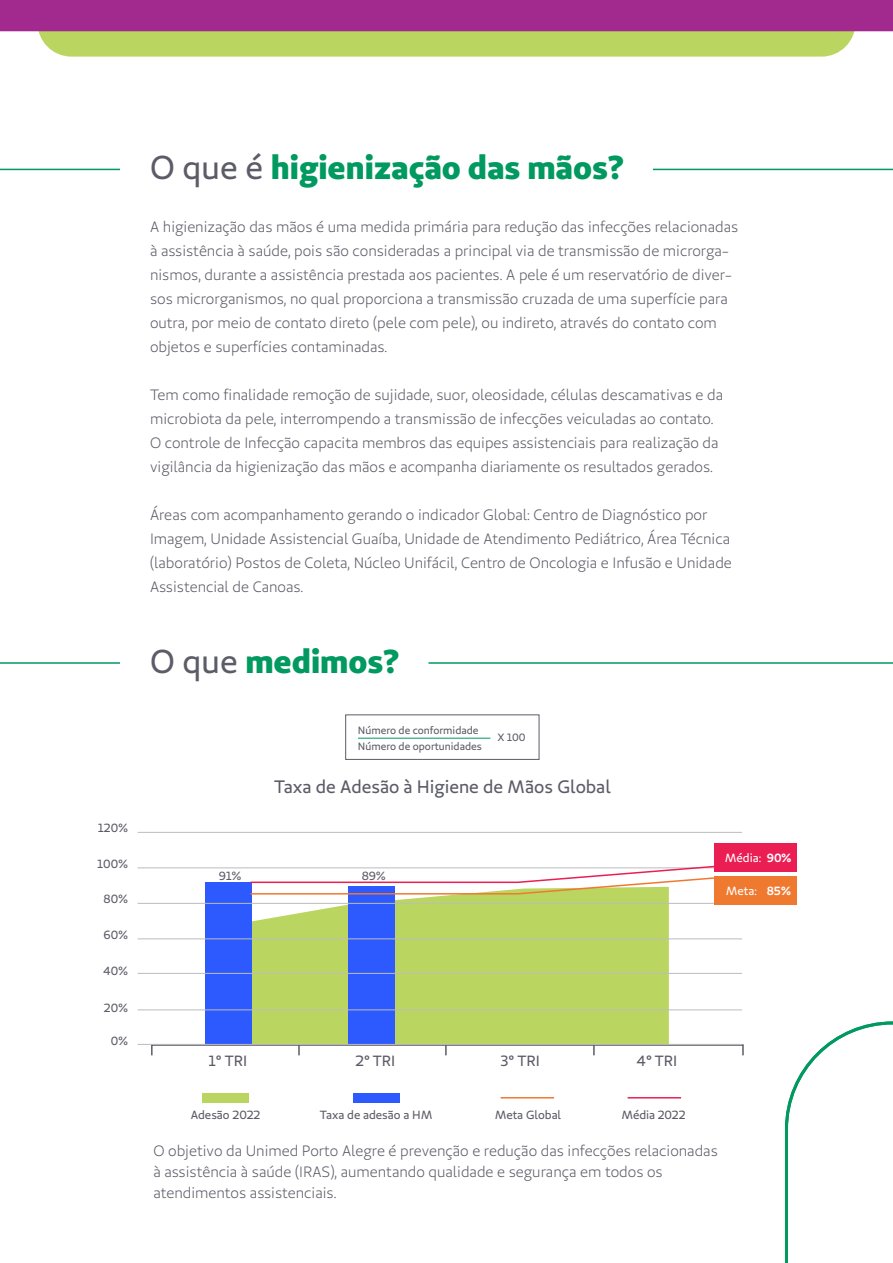
<style>
.page{position:relative;width:893px;height:1263px;background:#fff}
.page>*{position:absolute;margin:0;border:0;box-sizing:border-box;transform-origin:0 0}
.t1{font:700 33px "Unimed Sans 2020 Extra";color:#00995f}
.t2{font:18px "Unimed Sans 2020 Regular";color:#5c5c68}
.t3{font:15px/24px "Unimed Sans 2020 Book";color:#5c5c68}
.t4{font:14.85px "Unimed Sans 2020 Regular";color:#5c5c68}
.t5{font:11.85px "Unimed Sans 2020 Regular";color:#5c5c68}
.t6{font:11.85px "Unimed Sans 2020 Regular";letter-spacing:-.005em;color:#fff}
.t7{font:700 11.85px "Unimed Sans 2020 Semi";color:#fff}
.t8{font:10.65px/15.8px "Unimed Sans 2020 Regular";color:#5c5c68}
.s1{font-family:"Unimed Sans 2020 Regular";font-weight:400;color:#5c5c68}
</style>
<div class="page">
<svg style="left:0;top:0;width:893px;height:57px;background:#b07982"></svg>
<hr style="left:653px;top:169px;width:240px;height:1px;background:#00995f">
<hr style="left:428px;top:662px;width:465px;height:2px;background:#00995f">
<hr style="left:0;top:662px;width:120px;height:2px;background:#00995f">
<hr style="left:0;top:169px;width:120px;height:1px;background:#00995f">
<div style="left:252px;top:895px;width:417px;height:149px;background:#bbd660"></div>
<div style="left:205px;top:882px;width:47px;height:163px;background:#2c5aff"></div>
<div style="left:348px;top:887px;width:47px;height:158px;background:#2c5aff"></div>
<div style="left:203px;top:1093px;width:46px;height:10px;background:#bbd660"></div>
<div style="left:353px;top:1093px;width:46px;height:10px;background:#2c5aff"></div>
<hr style="left:501px;top:1097px;width:53px;height:1px;background:#f07930">
<hr style="left:628px;top:1097px;width:53px;height:1px;background:#eb1e54">
<div style="left:151px;top:1044px;width:593px;height:12px;border:2px solid #5c5c68"></div>
<svg style="left:298px;top:1045px;width:2px;height:10px"></svg>
<svg style="left:445px;top:1045px;width:2px;height:10px"></svg>
<svg style="left:593px;top:1045px;width:2px;height:10px"></svg>
<hr style="left:358px;top:738px;width:132px;height:1px;background:#00995f">
<div style="left:345px;top:714px;width:194px;height:46px;border:1px solid #5c5c68"></div>
<svg style="left:785px;top:1021px;width:108px;height:242px"></svg>
<hr style="left:138px;top:1044px;width:604px;height:1px;background:#bcbcbc">
<hr style="left:138px;top:1010px;width:604px;height:1px;background:#bcbcbc">
<hr style="left:138px;top:973px;width:604px;height:1px;background:#bcbcbc">
<hr style="left:138px;top:939px;width:604px;height:1px;background:#bcbcbc">
<hr style="left:138px;top:903px;width:604px;height:1px;background:#bcbcbc">
<hr style="left:138px;top:868px;width:604px;height:1px;background:#bcbcbc">
<hr style="left:138px;top:832px;width:604px;height:1px;background:#bcbcbc">
<div style="left:715px;top:843px;width:82px;height:29px;background:#eb1e54"></div>
<div style="left:715px;top:876px;width:82px;height:29px;background:#f07930"></div>
<svg style="left:249px;top:865px;width:466px;height:30px"></svg>
<p class="t5" style="left:98px;top:821px;width:31px">120%</p>
<p class="t5" style="left:98px;top:856px;width:32px">100%</p>
<p class="t5" style="left:104px;top:892px;width:26px">80%</p>
<p class="t5" style="left:104px;top:927px;width:26px">60%</p>
<p class="t5" style="left:103px;top:964px;width:26px">40%</p>
<p class="t5" style="left:104px;top:1000px;width:25px">20%</p>
<p class="t5" style="left:111px;top:1034px;width:18px">0%</p>
<h1 class="t1" style="left:150px;top:145px;width:476px"><span class="s1">O que é</span> higienização das mãos?</h1>
<p class="t3" style="left:150px;top:215px;width:590px">A higienização das mãos é uma medida primária para redução das infecções relacionadas à assistência à saúde, pois são consideradas a principal via de transmissão de microrga&shy;nismos, durante a assistência prestada aos pacientes. A pele é um reservatório de diver&shy;sos microrganismos, no qual proporciona a transmissão cruzada de uma superfície para outra, por meio de contato direto (pele com pele), ou indireto, através do contato com objetos e superfícies contaminadas.</p>
<p class="t3" style="left:150px;top:383px;width:575px">Tem como finalidade remoção de sujidade, suor, oleosidade, células descamativas e da microbiota da pele, interrompendo a transmissão de infecções veiculadas ao contato.<br>O controle de Infecção capacita membros das equipes assistenciais para realização da vigilância da higienização das mãos e acompanha diariamente os resultados gerados.</p>
<p class="t3" style="left:150px;top:503px;width:583px">Áreas com acompanhamento gerando o indicador Global: Centro de Diagnóstico por Imagem, Unidade Assistencial Guaíba, Unidade de Atendimento Pediátrico, Área Técnica (laboratório) Postos de Coleta, Núcleo Unifácil, Centro de Oncologia e Infusão e Unidade Assistencial de Canoas.</p>
<h1 class="t1" style="left:150px;top:639px;width:251px"><span class="s1">O que</span> medimos?</h1>
<p class="t8" style="left:358px;top:722px;width:125px">Número de conformidade<br>Número de oportunidades</p>
<p class="t8" style="left:498px;top:729px;width:29px">X 100</p>
<p class="t2" style="left:274px;top:775px;width:338px">Taxa de Adesão à Higiene de Mãos Global</p>
<p class="t5" style="left:219px;top:868px;width:24px">91%</p>
<p class="t5" style="left:362px;top:868px;width:25px">89%</p>
<p class="t6" style="left:725px;top:850px;width:38px">Média:</p>
<p class="t6" style="left:726px;top:883px;width:32px">Meta:</p>
<p class="t7" style="left:767px;top:850px;width:26px">90%</p>
<p class="t7" style="left:767px;top:883px;width:26px">85%</p>
<p class="t4" style="left:209px;top:1051px;width:40px">1° TRI</p>
<p class="t4" style="left:355px;top:1051px;width:41px">2° TRI</p>
<p class="t4" style="left:500px;top:1051px;width:41px">3° TRI</p>
<p class="t4" style="left:637px;top:1051px;width:42px">4° TRI</p>
<p class="t5" style="left:191px;top:1107px;width:71px">Adesão 2022</p>
<p class="t5" style="left:320px;top:1107px;width:114px">Taxa de adesão a HM</p>
<p class="t5" style="left:495px;top:1107px;width:68px">Meta Global</p>
<p class="t5" style="left:621px;top:1107px;width:66px">Média 2022</p>
<p class="t3" style="left:153px;top:1140px;width:566px;line-height:21px">O objetivo da Unimed Porto Alegre é prevenção e redução das infecções relacionadas à assistência à saúde (IRAS), aumentando qualidade e segurança em todos os atendimentos assistenciais.</p>
</div>
